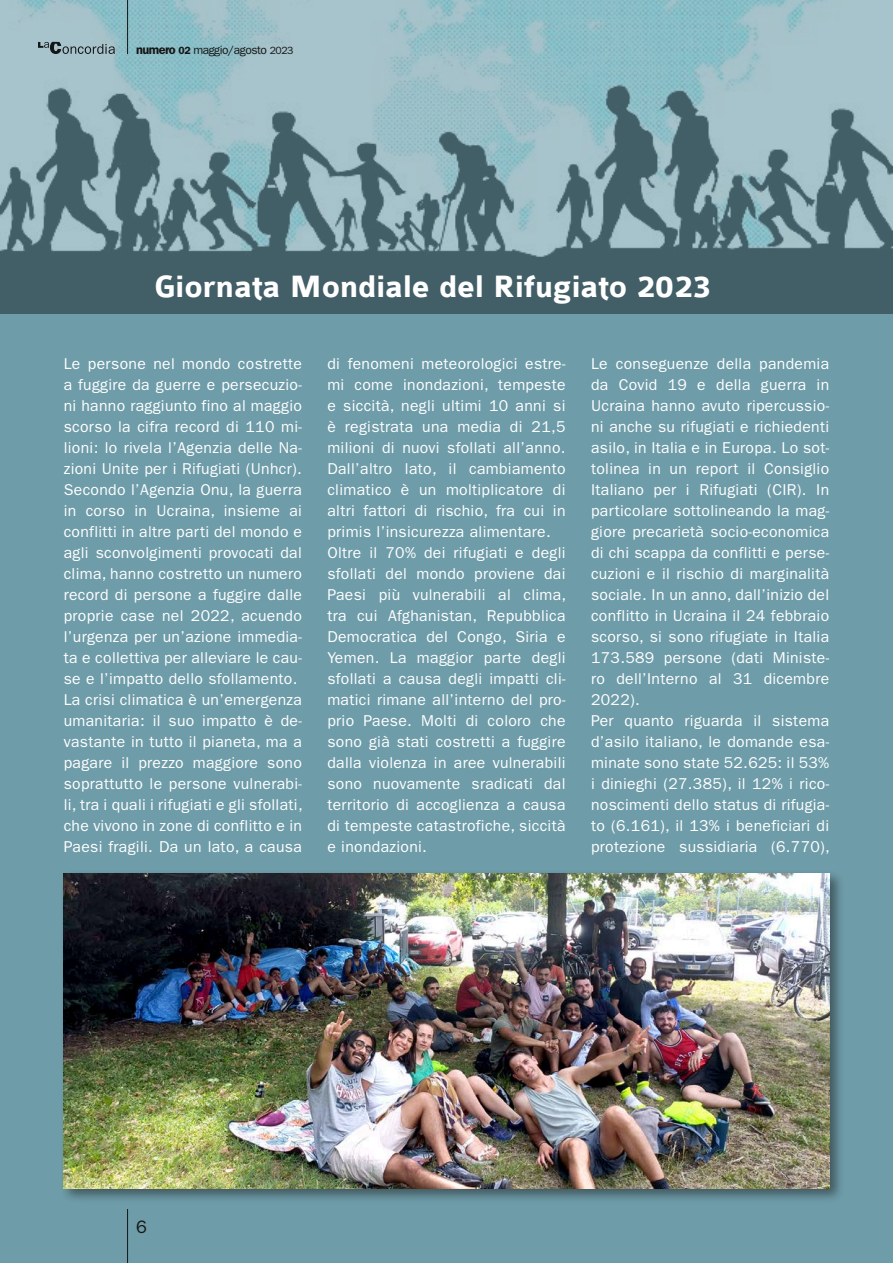
<style>
.page{position:relative;width:893px;height:1263px;background:#6e9ca9}
.page>*{position:absolute;margin:0;border:0;box-sizing:border-box;transform-origin:0 0}
.t1{font:700 33px "Colaborate";color:#fff}
.t2{font:18px "Franklin Gothic";color:#151616}
.t3{font:15.75px/21px "Franklin Gothic";letter-spacing:.02em;color:#fff}
.t4{font:12px "Franklin Gothic";letter-spacing:-.04em;color:#151616}
.s1{font-weight:600;font-size:12.75px}
.s2{font-weight:600;font-size:10.5px}
.s3{font-size:10.5px}
</style>
<div class="page">
<img style="left:0;top:0;width:893px;height:314px">
<hr style="left:127px;top:1209px;width:1px;height:54px;background:#151616">
<hr style="left:127px;top:0;width:1px;height:54px;background:#151616">
<svg style="left:38px;top:42px;width:77px;height:12px"></svg>
<div style="left:60px;top:870px;width:785px;height:333px;background:#151616;opacity:.5"></div>
<img style="left:64px;top:873px;width:765px;height:315px">
<p class="t4" style="left:136px;top:43px;width:159px"><span class="s1">numero</span> <span class="s2">02</span> maggio/agosto <span class="s3">2023</span></p>
<h1 class="t1" style="left:154px;top:269px;width:559px">Giornata Mondiale del Rifugiato 2023</h1>
<p class="t3" style="left:64px;top:353px;width:240px">Le persone nel mondo costrette a fuggire da guerre e persecuzio&shy;ni hanno raggiunto fino al maggio scorso la cifra record di 110 mi&shy;lioni: lo rivela l’Agenzia delle Na&shy;zioni Unite per i Rifugiati (Unhcr).<br>Secondo l’Agenzia Onu, la guerra in corso in Ucraina, insieme ai conflitti in altre parti del mondo e agli sconvolgimenti provocati dal clima, hanno costretto un numero record di persone a fuggire dalle proprie case nel 2022, acuendo l’urgenza per un’azione immedia&shy;ta e collettiva per alleviare le cau&shy;se e l’impatto dello sfollamento.<br>La crisi climatica è un’emergenza umanitaria: il suo impatto è de&shy;vastante in tutto il pianeta, ma a pagare il prezzo maggiore sono soprattutto le persone vulnerabi&shy;li, tra i quali i rifugiati e gli sfollati, che vivono in zone di conflitto e in Paesi fragili. Da un lato, a causa</p>
<p class="t3" style="left:327px;top:353px;width:240px">di fenomeni meteorologici estre&shy;mi come inondazioni, tempeste e siccità, negli ultimi 10 anni si è registrata una media di 21,5 milioni di nuovi sfollati all’anno.<br>Dall’altro lato, il cambiamento climatico è un moltiplicatore di altri fattori di rischio, fra cui in primis l’insicurezza alimentare.<br>Oltre il 70% dei rifugiati e degli sfollati del mondo proviene dai<br>Paesi più vulnerabili al clima, tra cui Afghanistan, Repubblica<br>Democratica del Congo, Siria e<br>Yemen. La maggior parte degli sfollati a causa degli impatti cli&shy;matici rimane all’interno del pro&shy;prio Paese. Molti di coloro che sono già stati costretti a fuggire dalla violenza in aree vulnerabili sono nuovamente sradicati dal territorio di accoglienza a causa di tempeste catastrofiche, siccità e inondazioni.</p>
<p class="t3" style="left:591px;top:353px;width:240px">Le conseguenze della pandemia da Covid 19 e della guerra in<br>Ucraina hanno avuto ripercussio&shy;ni anche su rifugiati e richiedenti asilo, in Italia e in Europa. Lo sot&shy;tolinea in un report il Consiglio<br>Italiano per i Rifugiati (CIR). In particolare sottolineando la mag&shy;giore precarietà socio-economica di chi scappa da conflitti e perse&shy;cuzioni e il rischio di marginalità sociale. In un anno, dall’inizio del conflitto in Ucraina il 24 febbraio scorso, si sono rifugiate in Italia<br>173.589 persone (dati Ministe&shy;ro dell’Interno al 31 dicembre<br>2022).<br>Per quanto riguarda il sistema d’asilo italiano, le domande esa&shy;minate sono state 52.625: il 53% i dinieghi (27.385), il 12% i rico&shy;noscimenti dello status di rifugia&shy;to (6.161), il 13% i beneficiari di protezione sussidiaria (6.770),</p>
<p class="t2" style="left:136px;top:1216px;width:12px">6</p>
</div>
